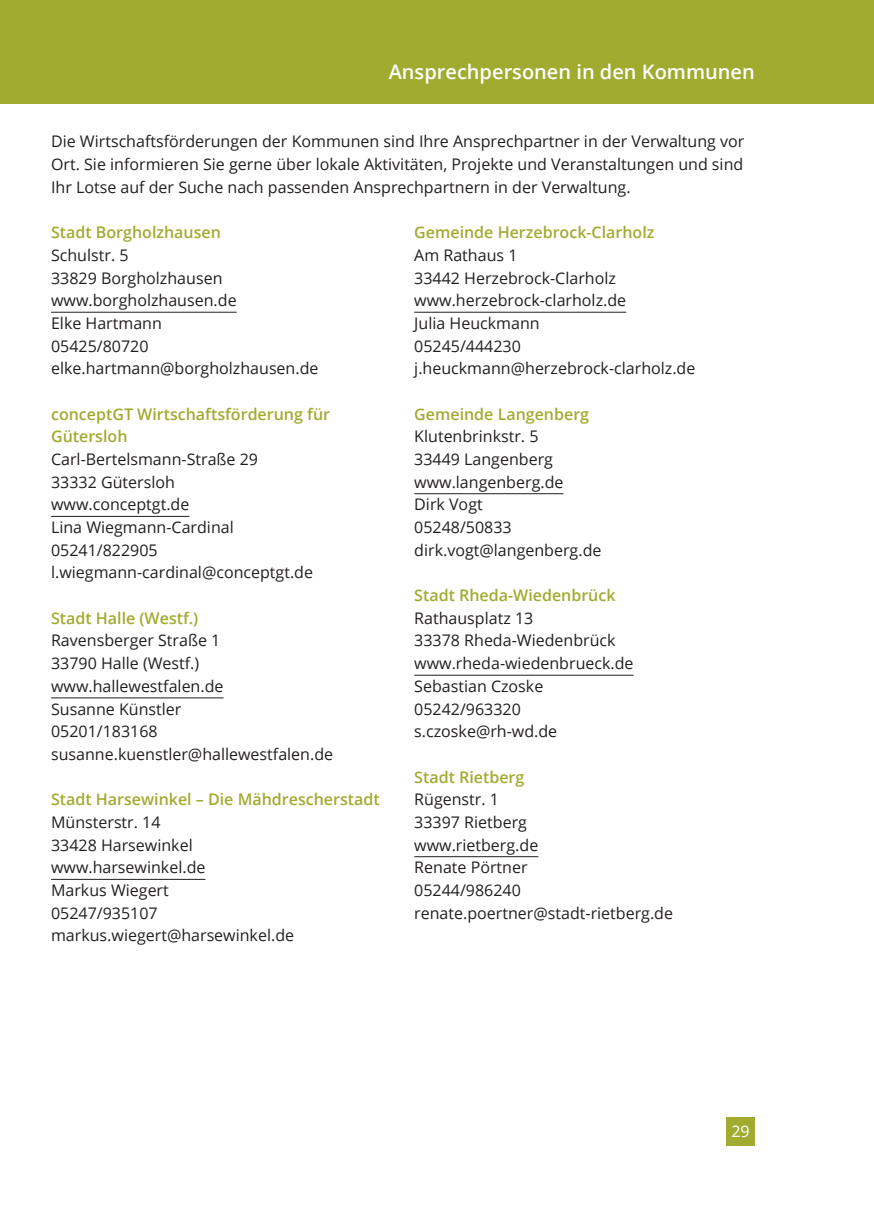
<style>
.page{position:relative;width:874px;height:1225px;background:#fff}
.page>*{position:absolute;margin:0;border:0;box-sizing:border-box;transform-origin:0 0}
.t1{font:600 20px "Open Sans";color:#fff}
.t2{font:16px/22.6px "Open Sans";color:#231f20}
.t3{font:600 16px/22.6px "Open Sans";color:#a1ab30}
.t4{font:16px "Open Sans";color:#fff}
</style>
<div class="page">
<div style="left:726px;top:1117px;width:28px;height:28px;background:#a1ab30"></div>
<div style="left:0;top:0;width:873px;height:103px;background:#a1ab30"></div>
<hr style="left:414px;top:312px;width:212px;height:1px;background:#231f20">
<hr style="left:414px;top:493px;width:149px;height:1px;background:#231f20">
<hr style="left:414px;top:675px;width:219px;height:1px;background:#231f20">
<hr style="left:414px;top:856px;width:124px;height:1px;background:#231f20">
<hr style="left:51px;top:312px;width:185px;height:1px;background:#231f20">
<hr style="left:51px;top:516px;width:138px;height:1px;background:#231f20">
<hr style="left:51px;top:697px;width:172px;height:1px;background:#231f20">
<hr style="left:51px;top:879px;width:154px;height:1px;background:#231f20">
<p class="t1" style="left:388px;top:58px;width:367px">Ansprechpersonen in den Kommunen</p>
<p class="t2" style="left:51px;top:130px;width:694px;text-align:justify">Die Wirtschaftsförderungen der Kommunen sind Ihre Ansprechpartner in der Verwaltung vor Ort. Sie informieren Sie gerne über lokale Aktivitäten, Projekte und Veranstaltungen und sind Ihr Lotse auf der Suche nach passenden Ansprechpartnern in der Verwaltung.</p>
<p class="t3" style="left:51px;top:221px;width:171px">Stadt Borgholzhausen</p>
<p class="t2" style="left:51px;top:243px;width:269px">Schulstr. 5<br>33829 Borgholzhausen www.borgholzhausen.de<br>Elke Hartmann<br>05425/80720 elke.hartmann@borgholzhausen.de</p>
<p class="t3" style="left:51px;top:402px;width:280px">conceptGT Wirtschaftsförderung für<br>Gütersloh</p>
<p class="t2" style="left:51px;top:447px;width:263px">Carl-Bertelsmann-Straße 29<br>33332 Gütersloh www.conceptgt.de<br>Lina Wiegmann-Cardinal<br>05241/822905 l.wiegmann-cardinal@conceptgt.de</p>
<p class="t3" style="left:51px;top:606px;width:149px">Stadt Halle (Westf.)</p>
<p class="t2" style="left:51px;top:629px;width:283px">Ravensberger Straße 1<br>33790 Halle (Westf.) www.hallewestfalen.de<br>Susanne Künstler<br>05201/183168 susanne.kuenstler@hallewestfalen.de</p>
<p class="t3" style="left:51px;top:788px;width:330px">Stadt Harsewinkel – Die Mähdrescherstadt</p>
<p class="t2" style="left:51px;top:810px;width:244px">Münsterstr. 14<br>33428 Harsewinkel www.harsewinkel.de<br>Markus Wiegert<br>05247/935107 markus.wiegert@harsewinkel.de</p>
<p class="t3" style="left:414px;top:221px;width:242px">Gemeinde Herzebrock-Clarholz</p>
<p class="t2" style="left:414px;top:243px;width:282px">Am Rathaus 1<br>33442 Herzebrock-Clarholz www.herzebrock-clarholz.de<br>Julia Heuckmann<br>05245/444230 j.heuckmann@herzebrock-clarholz.de</p>
<p class="t3" style="left:414px;top:402px;width:176px">Gemeinde Langenberg</p>
<p class="t2" style="left:414px;top:425px;width:188px">Klutenbrinkstr. 5<br>33449 Langenberg www.langenberg.de<br>Dirk Vogt<br>05248/50833 dirk.vogt@langenberg.de</p>
<p class="t3" style="left:414px;top:583px;width:203px">Stadt Rheda-Wiedenbrück</p>
<p class="t2" style="left:414px;top:606px;width:221px">Rathausplatz 13<br>33378 Rheda-Wiedenbrück www.rheda-wiedenbrueck.de<br>Sebastian Czoske<br>05242/963320 s.czoske@rh-wd.de</p>
<p class="t3" style="left:414px;top:765px;width:111px">Stadt Rietberg</p>
<p class="t2" style="left:414px;top:787px;width:260px">Rügenstr. 1<br>33397 Rietberg<br>www.rietberg.de<br>Renate Pörtner<br>05244/986240 renate.poertner@stadt-rietberg.de</p>
<p class="t4" style="left:731px;top:1119px;width:20px">29</p>
</div>
